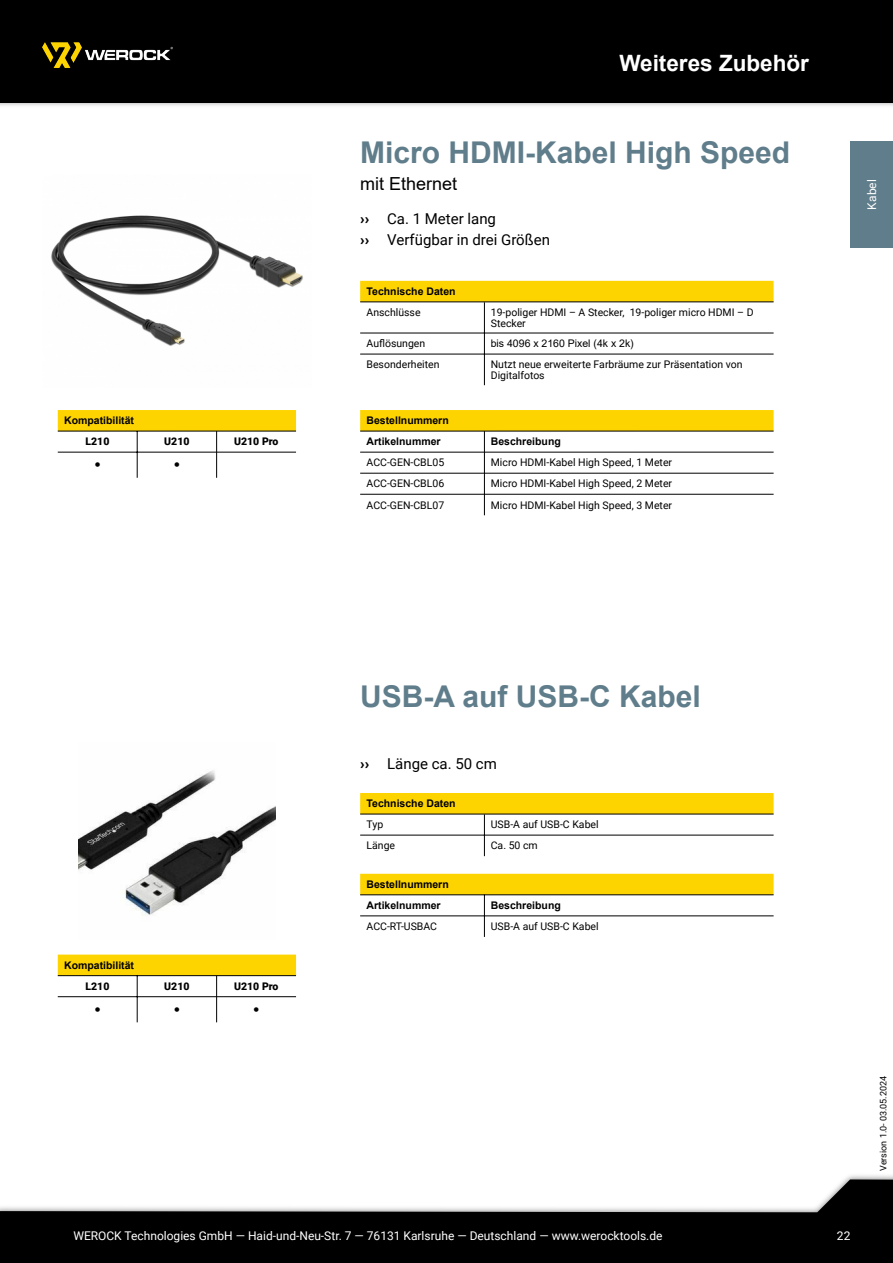
<style>
.page{position:relative;width:893px;height:1263px;background:#fff}
.page>*{position:absolute;margin:0;border:0;box-sizing:border-box;transform-origin:0 0}
.t1{font:700 30px "Arial";color:#607d8b}
.t2{font:700 22.5px "Arial";color:#fff}
.t3{font:18px "Arial";color:#000}
.t4{font:15px/21px "Roboto";color:#000}
.t5{font:12px "Roboto";color:#fff}
.t6{font:10.5px/10.5px "Roboto";color:#000}
.t7{font:700 10.5px/21px "Arial";color:#000}
.t8{font:900 10.5px "Roboto";color:#000}
.t9{font:10.5px "Arial";color:#000}
.t10{font:9px "Roboto";color:#000}
.s1{font-weight:900}
</style>
<div class="page">
<svg style="left:0;top:1179px;width:893px;height:84px;fill:#000"></svg>
<img style="left:0;top:102px;width:893px;height:4px">
<div style="left:0;top:0;width:893px;height:102px;background:#000"></div>
<div style="left:850px;top:141px;width:43px;height:107px;background:#607d8b"></div>
<img style="left:51px;top:215px;width:252px;height:131px">
<img style="left:79px;top:770px;width:196px;height:146px">
<img style="left:43px;top:43px;width:130px;height:24px">
<div style="left:360px;top:281px;width:414px;height:21px;background:#fed400"></div>
<hr style="left:484px;top:302px;width:1px;height:83px;background:#000">
<hr style="left:360px;top:333px;width:414px;height:1px;background:#000">
<hr style="left:360px;top:354px;width:414px;height:1px;background:#000">
<hr style="left:360px;top:301px;width:414px;height:1px;background:#000">
<div style="left:360px;top:410px;width:414px;height:21px;background:#fed400"></div>
<hr style="left:484px;top:431px;width:1px;height:84px;background:#000">
<hr style="left:360px;top:473px;width:414px;height:1px;background:#000">
<hr style="left:360px;top:494px;width:414px;height:1px;background:#000">
<hr style="left:360px;top:431px;width:414px;height:1px;background:#000">
<hr style="left:360px;top:452px;width:414px;height:1px;background:#000">
<div style="left:58px;top:410px;width:238px;height:21px;background:#fed400"></div>
<hr style="left:216px;top:431px;width:1px;height:47px;background:#000">
<hr style="left:137px;top:431px;width:1px;height:47px;background:#000">
<hr style="left:58px;top:431px;width:238px;height:1px;background:#000">
<hr style="left:58px;top:452px;width:238px;height:1px;background:#000">
<div style="left:58px;top:954px;width:238px;height:22px;background:#fed400"></div>
<hr style="left:216px;top:976px;width:1px;height:46px;background:#000">
<hr style="left:137px;top:976px;width:1px;height:46px;background:#000">
<hr style="left:58px;top:975px;width:238px;height:1px;background:#000">
<hr style="left:58px;top:996px;width:238px;height:1px;background:#000">
<div style="left:360px;top:793px;width:414px;height:21px;background:#fed400"></div>
<hr style="left:484px;top:814px;width:1px;height:42px;background:#000">
<hr style="left:360px;top:835px;width:414px;height:1px;background:#000">
<hr style="left:360px;top:814px;width:414px;height:1px;background:#000">
<div style="left:360px;top:874px;width:414px;height:21px;background:#fed400"></div>
<hr style="left:484px;top:895px;width:1px;height:42px;background:#000">
<hr style="left:360px;top:894px;width:414px;height:1px;background:#000">
<hr style="left:360px;top:915px;width:414px;height:1px;background:#000">
<p class="t7" style="left:64px;top:411px;width:71px">Kompatibilität</p>
<p class="t8" style="left:86px;top:437px;width:25px">L210</p>
<p class="t8" style="left:164px;top:437px;width:27px">U210</p>
<p class="t8" style="left:234px;top:437px;width:46px">U210 Pro</p>
<h3 class="t3" style="left:94px;top:458px;width:8px">•</h3>
<h3 class="t3" style="left:174px;top:458px;width:8px">•</h3>
<h2 class="t2" style="left:619px;top:54px;width:191px">Weiteres Zubehör</h2>
<h1 class="t1" style="left:360px;top:141px;width:432px">Micro HDMI-Kabel High Speed</h1>
<h3 class="t3" style="left:360px;top:177px;width:99px">mit Ethernet</h3>
<h3 class="t4" style="left:360px;top:210px;width:191px"><span class="s1">››</span> Ca. 1 Meter lang<br><span class="s1">››</span> Verfügbar in drei Größen</h3>
<p class="t7" style="left:367px;top:281px;width:91px">Technische Daten</p>
<p class="t6" style="left:367px;top:308px;width:56px">Anschlüsse</p>
<p class="t6" style="left:491px;top:308px;width:264px">19-poliger HDMI – A Stecker, 19-poliger micro HDMI – D<br>Stecker</p>
<p class="t6" style="left:367px;top:339px;width:60px">Auflösungen</p>
<p class="t9" style="left:491px;top:339px;width:144px">bis 4096 x 2160 Pixel (4k x 2k)</p>
<p class="t6" style="left:367px;top:360px;width:75px">Besonderheiten</p>
<p class="t6" style="left:491px;top:360px;width:253px">Nutzt neue erweiterte Farbräume zur Präsentation von<br>Digitalfotos</p>
<p class="t7" style="left:367px;top:411px;width:84px">Bestellnummern<br>Artikelnummer</p>
<p class="t7" style="left:491px;top:432px;width:72px">Beschreibung</p>
<p class="t6" style="left:367px;top:458px;width:79px">ACC-GEN-CBL05</p>
<p class="t6" style="left:491px;top:458px;width:183px">Micro HDMI-Kabel High Speed, 1 Meter</p>
<p class="t6" style="left:367px;top:480px;width:79px">ACC-GEN-CBL06</p>
<p class="t6" style="left:491px;top:480px;width:183px">Micro HDMI-Kabel High Speed, 2 Meter</p>
<p class="t6" style="left:367px;top:501px;width:79px">ACC-GEN-CBL07</p>
<p class="t6" style="left:491px;top:501px;width:183px">Micro HDMI-Kabel High Speed, 3 Meter</p>
<p class="t5" style="left:867px;top:210px;width:32px;rotate:-90deg">Kabel</p>
<h1 class="t1" style="left:360px;top:685px;width:342px">USB-A auf USB-C Kabel</h1>
<h3 class="t4" style="left:360px;top:755px;width:138px"><span class="s1">››</span> Länge ca. 50 cm</h3>
<p class="t7" style="left:367px;top:794px;width:91px">Technische Daten</p>
<p class="t6" style="left:367px;top:820px;width:18px">Typ</p>
<p class="t6" style="left:491px;top:820px;width:109px">USB-A auf USB-C Kabel</p>
<p class="t6" style="left:367px;top:841px;width:30px">Länge</p>
<p class="t6" style="left:491px;top:841px;width:48px">Ca. 50 cm</p>
<p class="t7" style="left:367px;top:874px;width:84px">Bestellnummern<br>Artikelnummer</p>
<p class="t7" style="left:491px;top:895px;width:72px">Beschreibung</p>
<p class="t7" style="left:64px;top:955px;width:71px">Kompatibilität</p>
<p class="t8" style="left:86px;top:982px;width:25px">L210</p>
<p class="t8" style="left:164px;top:982px;width:27px">U210</p>
<p class="t8" style="left:234px;top:982px;width:46px">U210 Pro</p>
<h3 class="t3" style="left:94px;top:1003px;width:8px">•</h3>
<h3 class="t3" style="left:174px;top:1003px;width:8px">•</h3>
<h3 class="t3" style="left:253px;top:1003px;width:8px">•</h3>
<p class="t6" style="left:367px;top:922px;width:72px">ACC-RT-USBAC</p>
<p class="t6" style="left:491px;top:922px;width:109px">USB-A auf USB-C Kabel</p>
<p class="t5" style="left:73px;top:1231px;width:591px">WEROCK Technologies GmbH — Haid-und-Neu-Str. 7 — 76131 Karlsruhe — Deutschland — www.werocktools.de</p>
<p class="t5" style="left:837px;top:1231px;width:15px">22</p>
<p class="t10" style="left:880px;top:1171px;width:96px;rotate:-90deg">Version 1.0- 03.05.2024</p>
</div>
